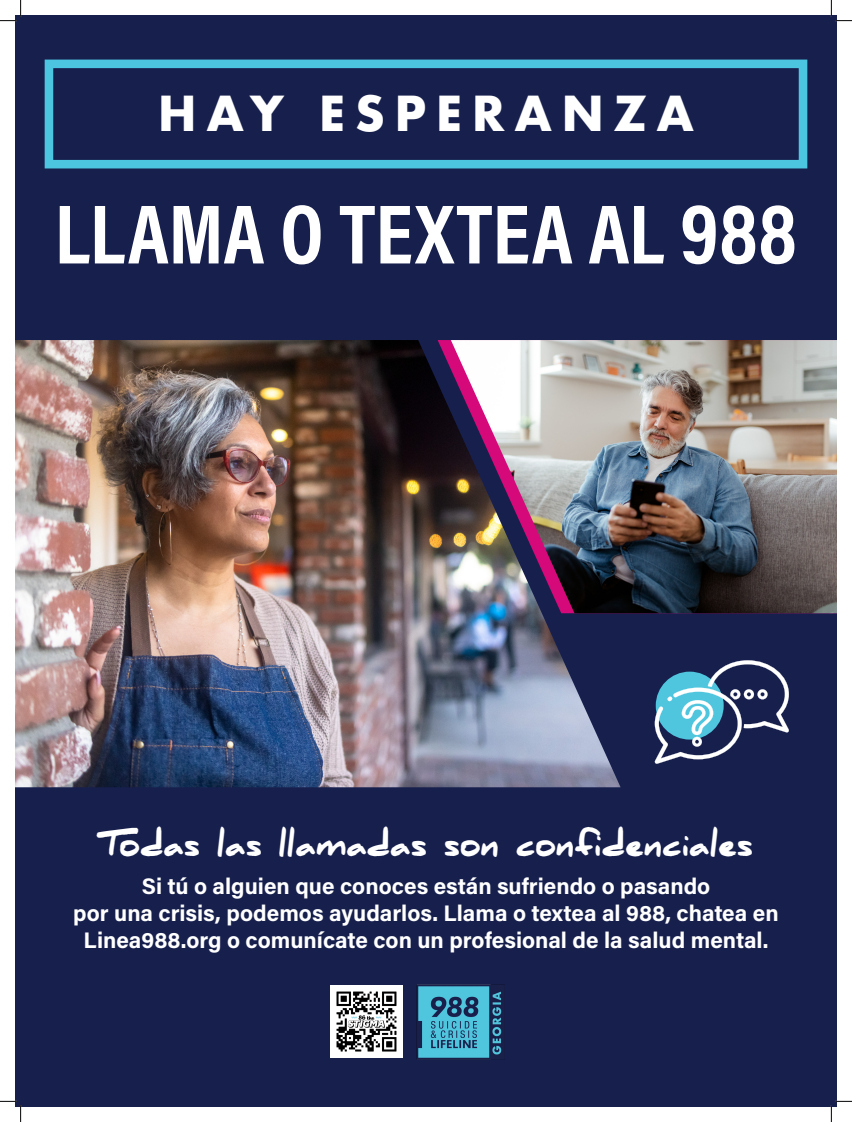
<style>
.page{position:relative;width:852px;height:1122px;background:#fff}
.page>*{position:absolute;margin:0;border:0;box-sizing:border-box;transform-origin:0 0}
.t1{font:700 84.88px "Acumin Pro Cond";color:#fff}
.t2{font:700 46.88px "Futura";letter-spacing:.2em;color:#fff}
.t3{font:900 32px "Daniel";color:#fff}
.t4{font:700 22.5px/27px "Acumin Pro";color:#fff;text-align:center}
</style>
<div class="page">
<div style="left:15px;top:15px;width:822px;height:1092px;background:#171f4d"></div>
<img style="left:416px;top:984px;width:89px;height:76px">
<div style="left:45px;top:60px;width:762px;height:108px;border:9px solid #4cc5e0"></div>
<svg style="left:655px;top:660px;width:134px;height:104px"></svg>
<img style="left:620px;top:340px;width:217px;height:273px">
<img style="left:330px;top:985px;width:73px;height:73px">
<img style="left:15px;top:340px;width:605px;height:447px">
<svg style="left:0;top:0;width:22px;height:22px"></svg>
<svg style="left:0;top:1101px;width:22px;height:21px"></svg>
<svg style="left:831px;top:0;width:21px;height:22px"></svg>
<svg style="left:831px;top:1101px;width:21px;height:21px"></svg>
<h2 class="t2" style="left:158px;top:79px;width:538px">HAY ESPERANZA</h2>
<h1 class="t1" style="left:55px;top:178px;width:744px">LLAMA O TEXTEA AL 988</h1>
<h3 class="t3" style="left:99px;top:826px;width:655px">Todas las llamadas son confidenciales</h3>
<p class="t4" style="left:73px;top:871px;width:707px">Si tú o alguien que conoces están sufriendo o pasando<br>por una crisis, podemos ayudarlos. Llama o textea al 988, chatea en<br>Linea988.org o comunícate con un profesional de la salud mental.</p>
</div>
